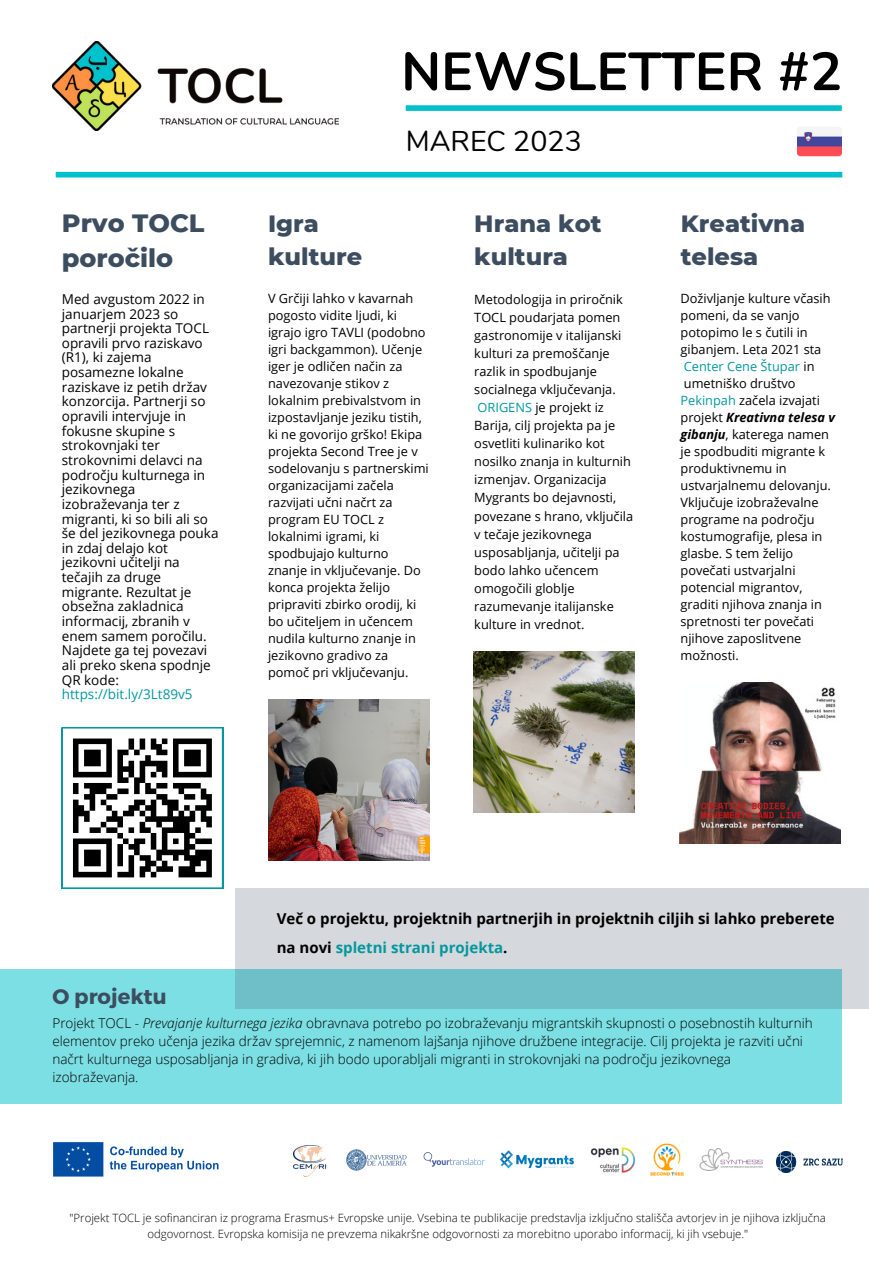
<style>
.page{position:relative;width:894px;height:1264px;background:#fff}
.page>*{position:absolute;margin:0;border:0;box-sizing:border-box;transform-origin:0 0}
.t1{font:700 53.4px "Nunito";color:#000}
.t2{font:28.5px "Nunito";color:#000}
.t3{font:800 25.5px/35px "Montserrat";color:#3d4d60}
.t4{font:800 24px/32.7px "Montserrat";color:#3d4d60}
.t5{font:700 21px "Montserrat";color:#3d4d60}
.t6{font:700 15px/29.2px "Open Sans";color:#000}
.t7{font:13.5px/14.7px "Open Sans";color:#000}
.t8{font:300 13.5px/18px "Open Sans";color:#000}
.t9{font:13.5px "Open Sans";color:#03989e}
.t10{font:12.75px/17px "Open Sans";color:#000}
.t11{font:300 11.4px/15.1px "Open Sans";color:#000;text-align:center}
.s1{color:#03989e}
.s2{font-weight:700;font-style:italic}
.s3{font-style:italic}
</style>
<div class="page">
<img style="left:52px;top:41px;width:286px;height:89px">
<div style="left:56px;top:172px;width:786px;height:5px;background:#00c1cb"></div>
<div style="left:405px;top:105px;width:436px;height:6px;background:#00c1cb"></div>
<img style="left:53px;top:1142px;width:166px;height:35px">
<img style="left:797px;top:127px;width:44px;height:30px">
<svg style="left:62px;top:727px;width:161px;height:161px"></svg>
<img style="left:268px;top:699px;width:161px;height:161px">
<img style="left:679px;top:682px;width:161px;height:161px">
<div style="left:0;top:969px;width:841px;height:134px;background:#7cdfe4"></div>
<img style="left:423px;top:1152px;width:61px;height:14px">
<img style="left:499px;top:1150px;width:75px;height:19px">
<img style="left:590px;top:1147px;width:45px;height:26px">
<img style="left:650px;top:1143px;width:34px;height:32px">
<img style="left:699px;top:1148px;width:63px;height:22px">
<img style="left:346px;top:1149px;width:61px;height:22px">
<img style="left:776px;top:1151px;width:66px;height:20px">
<img style="left:293px;top:1145px;width:34px;height:32px">
<img style="left:473px;top:651px;width:161px;height:161px">
<svg style="left:235px;top:888px;width:633px;height:120px;fill:#d5d8dc"></svg>
<h1 class="t1" style="left:401px;top:36px;width:442px">NEWSLETTER #2</h1>
<h2 class="t2" style="left:405px;top:122px;width:177px">MAREC 2023</h2>
<h3 class="t3" style="left:62px;top:205px;width:144px">Prvo TOCL poročilo</h3>
<h3 class="t4" style="left:268px;top:207px;width:96px">Igra kulture</h3>
<h3 class="t4" style="left:680px;top:207px;width:126px">Kreativna telesa</h3>
<h3 class="t4" style="left:474px;top:207px;width:129px">Hrana kot kultura</h3>
<p class="t7" style="left:62px;top:291px;width:158px">Med avgustom 2022 in januarjem 2023 so partnerji projekta TOCL opravili prvo raziskavo (R1), ki zajema posamezne lokalne raziskave iz petih držav konzorcija. Partnerji so opravili intervjuje in fokusne skupine s strokovnjaki ter strokovnimi delavci na področju kulturnega in jezikovnega izobraževanja ter z migranti, ki so bili ali so še del jezikovnega pouka in zdaj delajo kot jezikovni učitelji na tečajih za druge migrante. Rezultat je obsežna zakladnica informacij, zbranih v enem samem poročilu.<br>Najdete ga tej povezavi ali preko skena spodnje<br>QR kode:</p>
<p class="t9" style="left:62px;top:685px;width:132px">https://bit.ly/3Lt89v5</p>
<p class="t10" style="left:268px;top:289px;width:162px">V Grčiji lahko v kavarnah pogosto vidite ljudi, ki igrajo igro TAVLI (podobno igri backgammon). Učenje iger je odličen način za navezovanje stikov z lokalnim prebivalstvom in izpostavljanje jeziku tistih, ki ne govorijo grško! Ekipa projekta Second Tree je v sodelovanju s partnerskimi organizacijami začela razvijati učni načrt za program EU TOCL z lokalnimi igrami, ki spodbujajo kulturno znanje in vključevanje. Do konca projekta želijo pripraviti zbirko orodij, ki bo učiteljem in učencem nudila kulturno znanje in jezikovno gradivo za pomoč pri vključevanju.</p>
<p class="t10" style="left:680px;top:289px;width:156px">Doživljanje kulture včasih pomeni, da se vanjo potopimo le s čutili in gibanjem. Leta 2021 sta<br><span class="s1">Center Cene Štupar</span> in umetniško društvo<br><span class="s1">Pekinpah</span> začela izvajati projekt <span class="s2">Kreativna telesa v gibanju</span>, katerega namen je spodbuditi migrante k produktivnemu in ustvarjalnemu delovanju.<br>Vključuje izobraževalne programe na področju kostumografije, plesa in glasbe. S tem želijo povečati ustvarjalni potencial migrantov, graditi njihova znanja in spretnosti ter povečati njihove zaposlitvene možnosti.</p>
<p class="t10" style="left:474px;top:289px;width:160px;line-height:18.1px">Metodologija in priročnik<br>TOCL poudarjata pomen gastronomije v italijanski kulturi za premoščanje razlik in spodbujanje socialnega vključevanja.<br><span class="s1">ORIGENS</span> je projekt iz<br>Barija, cilj projekta pa je osvetliti kulinariko kot nosilko znanja in kulturnih izmenjav. Organizacija<br>Mygrants bo dejavnosti, povezane s hrano, vključila v tečaje jezikovnega usposabljanja, učitelji pa bodo lahko učencem omogočili globlje razumevanje italijanske kulture in vrednot.</p>
<h3 class="t5" style="left:52px;top:982px;width:116px">O projektu</h3>
<p class="t6" style="left:277px;top:903px;width:559px">Več o projektu, projektnih partnerjih in projektnih ciljih si lahko preberete na novi <span class="s1">spletni strani projekta</span>.</p>
<p class="t8" style="left:52px;top:1013px;width:761px">Projekt TOCL - <span class="s3">Prevajanje kulturnega jezika</span> obravnava potrebo po izobraževanju migrantskih skupnosti o posebnostih kulturnih elementov preko učenja jezika držav sprejemnic, z namenom lajšanja njihove družbene integracije. Cilj projekta je razviti učni načrt kulturnega usposabljanja in gradiva, ki jih bodo uporabljali migranti in strokovnjaki na področju jezikovnega izobraževanja.</p>
<p class="t11" style="left:70px;top:1210px;width:757px">"Projekt TOCL je sofinanciran iz programa Erasmus+ Evropske unije. Vsebina te publikacije predstavlja izključno stališča avtorjev in je njihova izključna odgovornost. Evropska komisija ne prevzema nikakršne odgovornosti za morebitno uporabo informacij, ki jih vsebuje."</p>
</div>
